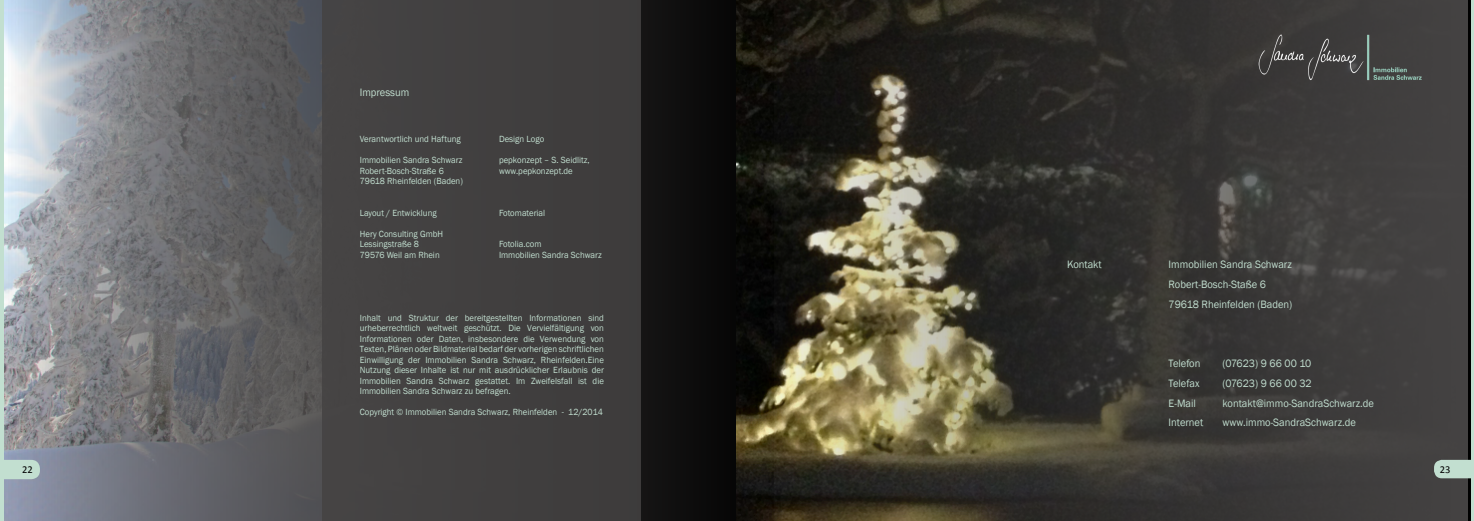
<style>
.page{position:relative;width:1474px;height:521px;background:#fff}
.page>*{position:absolute;margin:0;border:0;box-sizing:border-box;transform-origin:0 0}
.t1{font:11.03px/19.8px "Franklin Gothic";color:#c2dfd0;scale:.95 1}
.t2{font:10.5px "Calibri";color:#000}
.t3{font:9.19px/10.5px "Franklin Gothic";color:#c2dfd0;scale:.95 1}
</style>
<div class="page">
<svg style="left:0;top:0;width:5px;height:521px;background:#c3dbd1"></svg>
<div style="left:1442px;top:0;width:31px;height:521px;background:linear-gradient(to bottom,#000,#010101)"></div>
<img style="left:5px;top:0;width:317px;height:521px">
<svg style="left:0;top:460px;width:40px;height:19px"></svg>
<div style="left:356px;top:0;width:418px;height:521px;background:#0e0e0e"></div>
<img style="left:737px;top:0;width:733px;height:521px">
<div style="left:322px;top:0;width:319px;height:521px;background:#454343"></div>
<svg style="left:1433px;top:460px;width:40px;height:18px"></svg>
<img style="left:1253px;top:32px;width:171px;height:54px">
<p class="t2" style="left:22px;top:463px;width:12px">22</p>
<p class="t1" style="left:360px;top:82px;width:54px">Impressum</p>
<p class="t3" style="left:360px;top:134px;width:108px">Verantwortlich und Haftung</p>
<p class="t3" style="left:499px;top:134px;width:49px">Design Logo</p>
<p class="t3" style="left:360px;top:155px;width:110px">Immobilien Sandra Schwarz</p>
<p class="t3" style="left:499px;top:155px;width:97px">pepkonzept – S. Seidlitz,</p>
<p class="t3" style="left:360px;top:165px;width:90px">Robert-Bosch-Straße 6</p>
<p class="t3" style="left:499px;top:165px;width:79px">www.pepkonzept.de</p>
<p class="t3" style="left:360px;top:176px;width:110px">79618 Rheinfelden (Baden)</p>
<p class="t3" style="left:360px;top:207px;width:82px">Layout / Entwicklung</p>
<p class="t3" style="left:499px;top:207px;width:50px">Fotomaterial</p>
<p class="t3" style="left:360px;top:228px;width:89px">Hery Consulting GmbH<br>Lessingstraße 8</p>
<p class="t3" style="left:499px;top:239px;width:46px">Fotolia.com</p>
<p class="t3" style="left:360px;top:249px;width:86px">79576 Weil am Rhein</p>
<p class="t3" style="left:499px;top:249px;width:110px">Immobilien Sandra Schwarz</p>
<p class="t3" style="left:360px;top:312px;width:258px;text-align:justify">Inhalt und Struktur der bereitgestellten Informationen sind urheberrechtlich weltweit geschützt. Die Vervielfältigung von Informationen oder Daten, insbesondere die Verwendung von Texten, Plänen oder Bildmaterial bedarf der vorherigen schriftlichen Einwilligung der Immobilien Sandra Schwarz, Rheinfelden.Eine Nutzung dieser Inhalte ist nur mit ausdrücklicher Erlaubnis der Immobilien Sandra Schwarz gestattet. Im Zweifelsfall ist die Immobilien Sandra Schwarz zu befragen.</p>
<p class="t3" style="left:360px;top:407px;width:257px">Copyright © Immobilien Sandra Schwarz, Rheinfelden - 12/2014</p>
<p class="t1" style="left:1067px;top:255px;width:38px">Kontakt</p>
<p class="t1" style="left:1168px;top:255px;width:132px">Immobilien Sandra Schwarz<br>Robert-Bosch-Staße 6<br>79618 Rheinfelden (Baden)</p>
<p class="t1" style="left:1168px;top:354px;width:38px">Telefon<br>Telefax<br>E-Mail<br>Internet</p>
<p class="t1" style="left:1222px;top:354px;width:95px">(07623) 9 66 00 10</p>
<p class="t1" style="left:1222px;top:393px;width:161px">kontakt@immo-SandraSchwarz.de</p>
<p class="t1" style="left:1222px;top:373px;width:95px">(07623) 9 66 00 32</p>
<p class="t1" style="left:1222px;top:413px;width:142px">www.immo-SandraSchwarz.de</p>
<p class="t2" style="left:1439px;top:463px;width:12px">23</p>
</div>
